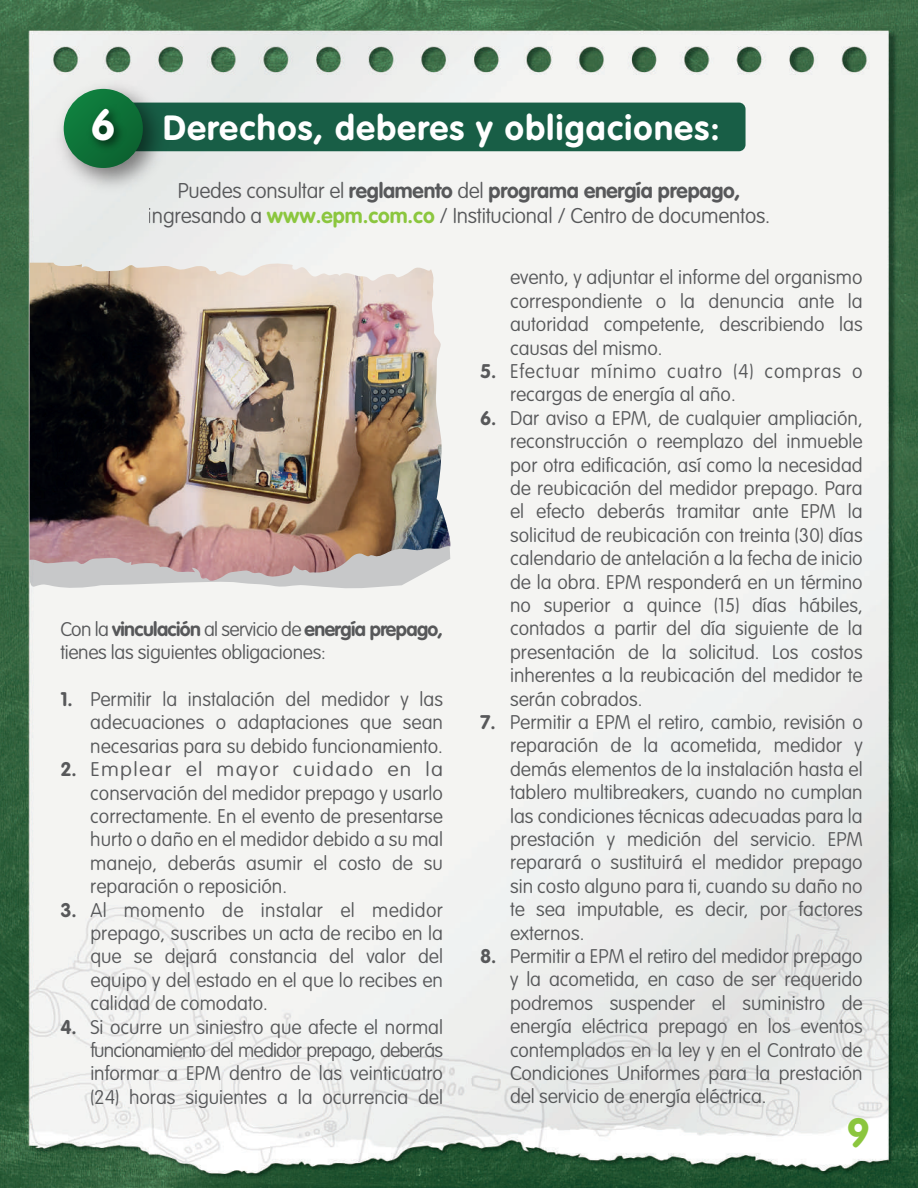
<style>
.page{position:relative;width:918px;height:1188px;background:#fff}
.page>*{position:absolute;margin:0;border:0;box-sizing:border-box;transform-origin:0 0}
.t1{font:700 40.2px "VAG Rounded Std";color:#8bc63e}
.t2{font:700 34.5px "VAG Rounded Std";letter-spacing:.04em;color:#fff}
.t3{font:100 21px/25.2px "VAG Rounded Std";letter-spacing:-.01em;color:#57585a;text-align:center}
.t4{font:100 19.5px/23.4px "VAG Rounded Std";color:#57585a;text-align:justify}
.t5{font:100 19.5px/23.4px "VAG Rounded Std";color:#57585a;text-align:justify;scale:1.1 1}
.t6{font:100 19.5px/23.4px "VAG Rounded Std";letter-spacing:.04em;color:#57585a}
.s1{font-size:43.05px}
.s2{font-weight:700}
.s3{font-weight:700;color:#8bc63e}
</style>
<div class="page">
<img style="left:0;top:0;width:918px;height:1188px">
<div style="left:175px;top:103px;width:571px;height:48px;background:#185e46"></div>
<img style="left:48px;top:73px;width:127px;height:127px">
<div style="left:64px;top:89px;width:79px;height:79px;background:linear-gradient(to bottom,#0f7e3e,#0e6b35);border-radius:50%"></div>
<img style="left:83px;top:96px;width:49px;height:73px">
<svg style="left:29px;top:441px;width:421px;height:147px;fill:#cbcccc"></svg>
<img style="left:30px;top:262px;width:421px;height:319px">
<h2 class="t2" style="left:91px;top:107px;width:631px"><span class="s1">6</span> Derechos, deberes y obligaciones:</h2>
<p class="t3" style="left:148px;top:179px;width:624px">Puedes consultar el <span class="s2">reglamento</span> del <span class="s2">programa energía prepago, </span>ingresando a <span class="s3">www.epm.com.co</span> / Institucional / Centro de documentos.</p>
<p class="t4" style="left:60px;top:618px;width:384px">Con la <span class="s2">vinculación</span> al servicio de <span class="s2">energía prepago, </span>tienes las siguientes obligaciones:</p>
<p class="t4" style="left:90px;top:688px;width:354px;text-indent:-30px"><span class="s2">1.</span> Permitir la instalación del medidor y las adecuaciones o adaptaciones que sean necesarias para su debido funcionamiento.</p>
<p class="t5" style="left:90px;top:758px;width:322px;text-indent:-30px"><span class="s2">2.</span> Emplear el mayor cuidado en la conservación del medidor prepago y usarlo correctamente. En el evento de presentarse hurto o daño en el medidor debido a su mal manejo, deberás asumir el costo de su reparación o reposición.</p>
<p class="t4" style="left:90px;top:899px;width:354px;text-indent:-30px"><span class="s2">3.</span> Al momento de instalar el medidor prepago, suscribes un acta de recibo en la que se dejará constancia del valor del equipo y del estado en el que lo recibes en calidad de comodato.</p>
<p class="t4" style="left:90px;top:1016px;width:354px;text-indent:-30px"><span class="s2">4.</span> Si ocurre un siniestro que afecte el normal funcionamiento del medidor prepago, deberás informar a EPM dentro de las veinticuatro (24) horas siguientes a la ocurrencia del</p>
<p class="t4" style="left:510px;top:267px;width:354px">evento, y adjuntar el informe del organismo correspondiente o la denuncia ante la autoridad competente, describiendo las causas del mismo.</p>
<p class="t6" style="left:510px;top:360px;width:354px;text-indent:-30px"><span class="s2">5.</span> Efectuar mínimo cuatro (4) compras o recargas de energía al año.</p>
<p class="t4" style="left:510px;top:407px;width:354px;text-indent:-30px"><span class="s2">6.</span> Dar aviso a EPM, de cualquier ampliación, reconstrucción o reemplazo del inmueble por otra edificación, así como la necesidad de reubicación del medidor prepago. Para el efecto deberás tramitar ante EPM la solicitud de reubicación con treinta (30) días calendario de antelación a la fecha de inicio de la obra. EPM responderá en un término no superior a quince (15) días hábiles, contados a partir del día siguiente de la presentación de la solicitud. Los costos inherentes a la reubicación del medidor te serán cobrados.</p>
<p class="t4" style="left:510px;top:711px;width:354px;text-indent:-30px"><span class="s2">7.</span> Permitir a EPM el retiro, cambio, revisión o reparación de la acometida, medidor y demás elementos de la instalación hasta el tablero multibreakers, cuando no cumplan las condiciones técnicas adecuadas para la prestación y medición del servicio. EPM reparará o sustituirá el medidor prepago sin costo alguno para ti, cuando su daño no te sea imputable, es decir, por factores externos.</p>
<p class="t4" style="left:510px;top:945px;width:354px;text-indent:-30px"><span class="s2">8.</span> Permitir a EPM el retiro del medidor prepago y la acometida, en caso de ser requerido podremos suspender el suministro de energía eléctrica prepago en los eventos contemplados en la ley y en el Contrato de Condiciones Uniformes para la prestación del servicio de energía eléctrica.</p>
<h1 class="t1" style="left:847px;top:1110px;width:25px">9</h1>
</div>
